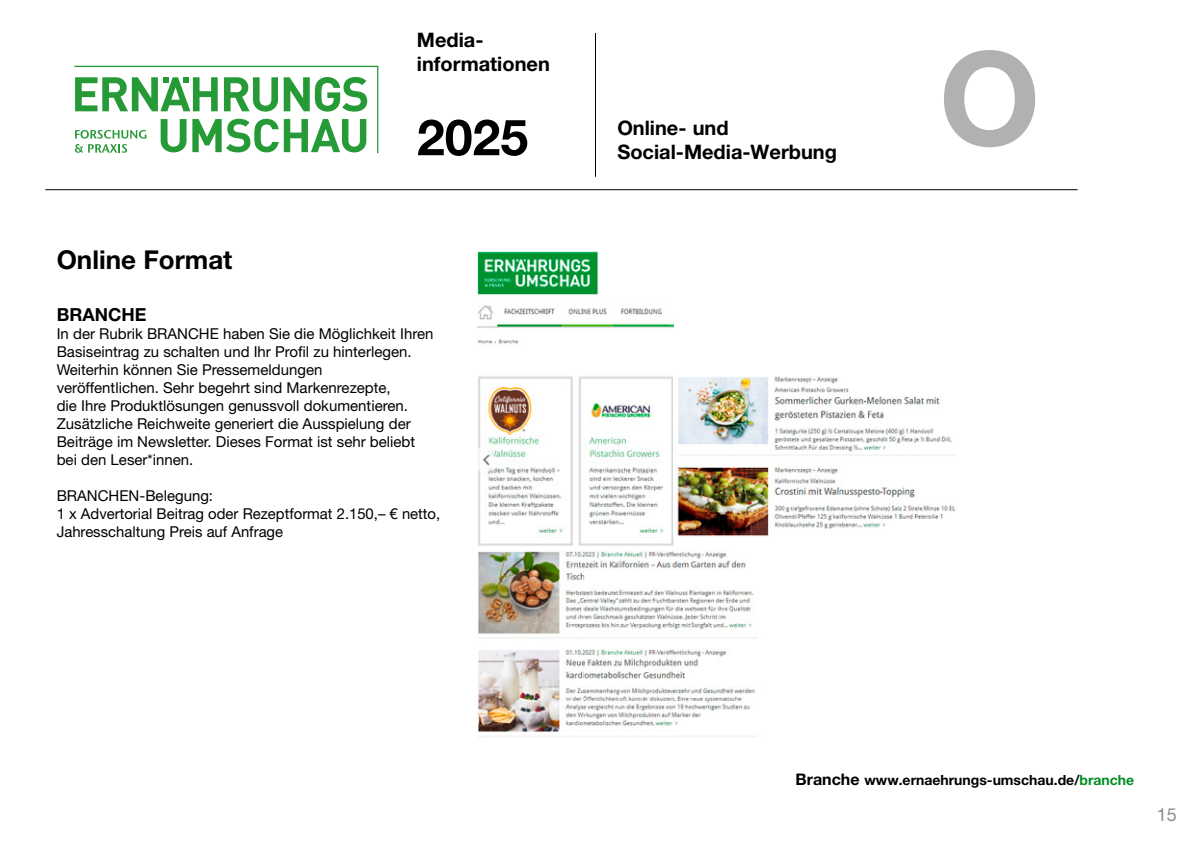
<style>
.page{position:relative;width:1191px;height:842px;background:#fff}
.page>*{position:absolute;margin:0;border:0;box-sizing:border-box;transform-origin:0 0}
.t1{font:700 130px "Helvetica Neue LT Std";color:#b0b2b2}
.t2{font:700 50px "Helvetica Neue LT Std";color:#000}
.t3{font:700 26px "Helvetica Neue LT Std";color:#000}
.t4{font:700 20px/24px "Helvetica Neue LT Std";color:#000}
.t5{font:700 18px "Helvetica Neue LT Std";color:#000}
.t6{font:18px "Helvetica Neue LT Std";color:#8a9191}
.t7{font:15px/18px "Helvetica Neue LT Std";color:#000}
.t8{font:700 14px "Helvetica Neue LT Std";color:#000}
.s1{font-size:16px}
.s2{color:#008e23}
</style>
<div class="page">
<hr style="left:45px;top:189px;width:1032px;height:1px;background:#000">
<hr style="left:595px;top:33px;width:1px;height:144px;background:#000">
<svg style="left:74px;top:65px;width:305px;height:89px"></svg>
<img style="left:477px;top:251px;width:197px;height:300px">
<img style="left:477px;top:551px;width:279px;height:186px">
<img style="left:677px;top:376px;width:279px;height:160px">
<h3 class="t4" style="left:417px;top:28px;width:134px">Media&shy;informationen</h3>
<h2 class="t2" style="left:417px;top:107px;width:113px">2025</h2>
<h3 class="t4" style="left:617px;top:116px;width:221px">Online- und<br>Social-Media-Werbung</h3>
<h3 class="t3" style="left:57px;top:244px;width:177px">Online Format</h3>
<p class="t5" style="left:57px;top:303px;width:91px">BRANCHE</p>
<p class="t7" style="left:57px;top:324px;width:378px">In der Rubrik BRANCHE haben Sie die Möglichkeit Ihren Basiseintrag zu schalten und Ihr Profil zu hinterlegen.<br>Weiterhin können Sie Pressemeldungen<br>veröffentlichen. Sehr begehrt sind Markenrezepte,<br>die Ihre Produktlösungen genussvoll dokumentieren.<br>Zusätzliche Reichweite generiert die Ausspielung der Beiträge im Newsletter. Dieses Format ist sehr beliebt bei den Leser*innen.</p>
<p class="t7" style="left:57px;top:486px;width:385px">BRANCHEN-Belegung:<br>1 x Advertorial Beitrag oder Rezeptformat 2.150,– € netto,<br>Jahresschaltung Preis auf Anfrage</p>
<h1 class="t1" style="left:939px;top:19px;width:103px">O</h1>
<p class="t8" style="left:795px;top:772px;width:340px"><span class="s1">Branche</span> www.ernaehrungs-umschau.de/<span class="s2">branche</span></p>
<p class="t6" style="left:1156px;top:803px;width:22px">15</p>
</div>
